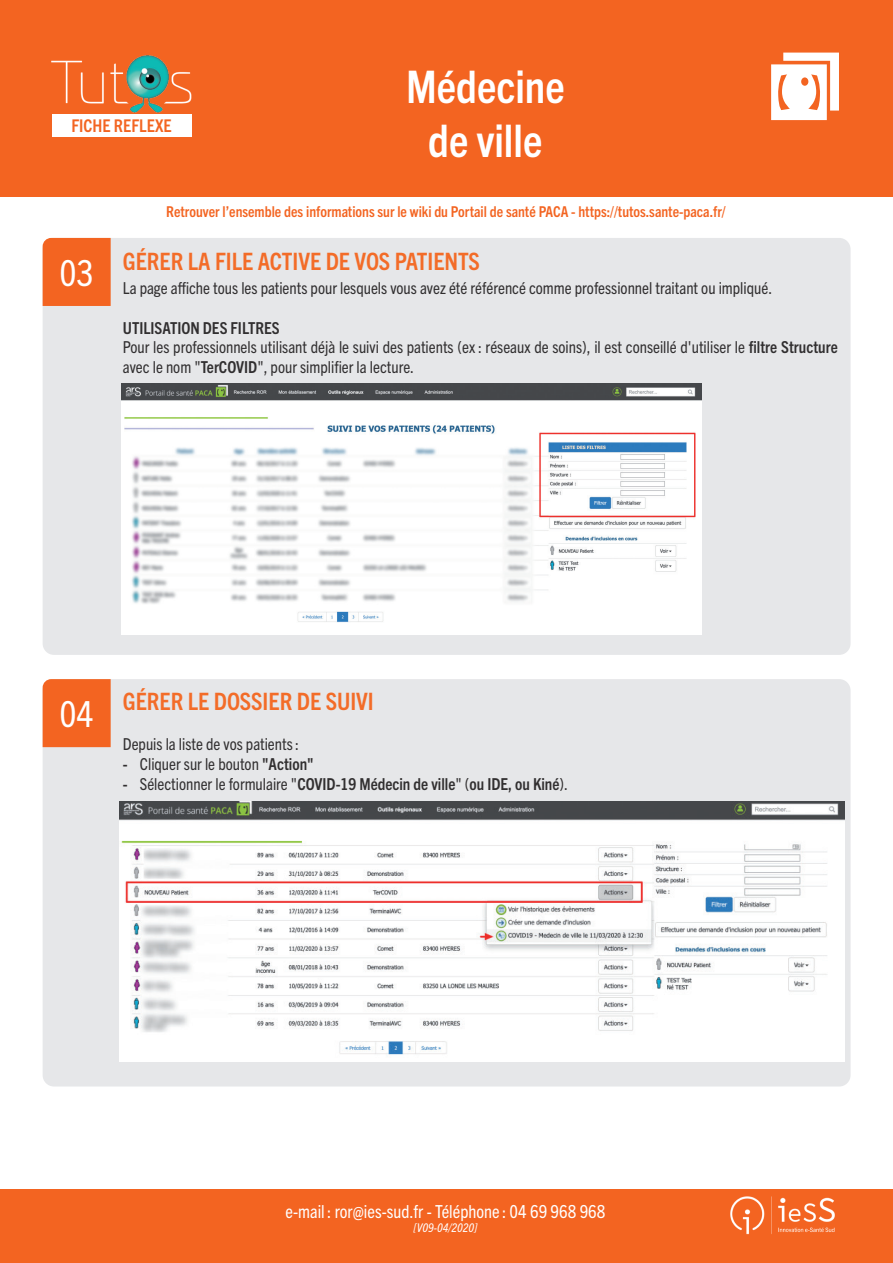
<style>
.page{position:relative;width:893px;height:1263px;background:#fff}
.page>*{position:absolute;margin:0;border:0;box-sizing:border-box;transform-origin:0 0}
.t1{font:700 condensed 45px/54px "Trade Gothic Next LT Pro";color:#fff;text-align:center}
.t2{font:condensed 36px "Trade Gothic Next LT Pro";color:#fff}
.t3{font:700 condensed 24px "Trade Gothic Next LT Pro";color:#f36c28}
.t4{font:condensed 18px "Trade Gothic Next LT Pro";color:#fff}
.t5{font:700 condensed 17.55px "Trade Gothic Next LT Pro";color:#f36421}
.t6{font:condensed 16.5px/19.8px "Trade Gothic Next LT Pro";color:#312f30}
.t7{font:700 condensed 16.5px "Trade Gothic Next LT Pro";color:#312f30}
.t8{font:700 condensed 15px "Trade Gothic Next LT Pro";color:#f36421}
.t9{font:italic condensed 12px "Trade Gothic Next LT Pro";color:#fff}
.s1{font-weight:700}
.s2{font-weight:400}
</style>
<div class="page">
<div style="left:0;top:0;width:893px;height:197px;background:#f36421"></div>
<svg style="left:771px;top:53px;width:68px;height:67px"></svg>
<div style="left:0;top:1189px;width:893px;height:74px;background:#f36421"></div>
<img style="left:730px;top:1196px;width:105px;height:39px">
<div style="left:52px;top:114px;width:139px;height:22px;background:#fff"></div>
<img style="left:51px;top:55px;width:141px;height:58px">
<div style="left:43px;top:679px;width:808px;height:407px;background:#e6e7e9;border-radius:11px"></div>
<div style="left:43px;top:679px;width:68px;height:68px;background:#f36421"></div>
<img style="left:119px;top:802px;width:725px;height:259px">
<div style="left:43px;top:238px;width:808px;height:417px;background:#e6e7e9;border-radius:11px"></div>
<div style="left:43px;top:238px;width:68px;height:68px;background:#f36421"></div>
<img style="left:122px;top:384px;width:580px;height:250px">
<p class="t5" style="left:71px;top:114px;width:102px">FICHE REFLEXE</p>
<h1 class="t1" style="left:406px;top:57px;width:160px">Médecine de ville</h1>
<h2 class="t2" style="left:60px;top:248px;width:36px">03</h2>
<p class="t8" style="left:166px;top:201px;width:561px">Retrouver l’ensemble des informations sur le wiki du Portail de santé PACA - https://tutos.sante-paca.fr/</p>
<h3 class="t3" style="left:123px;top:245px;width:359px">GÉRER LA FILE ACTIVE DE VOS PATIENTS</h3>
<p class="t6" style="left:123px;top:277px;width:651px">La page affiche tous les patients pour lesquels vous avez été référencé comme professionnel traitant ou impliqué.</p>
<p class="t6" style="left:123px;top:317px;width:716px"><span class="s1">UTILISATION DES FILTRES<br></span>Pour les professionnels utilisant déjà le suivi des patients (ex : réseaux de soins), il est conseillé d'utiliser le <span class="s1">filtre Structure </span>avec le nom "<span class="s1">TerCOVID</span>", pour simplifier la lecture.</p>
<h2 class="t2" style="left:60px;top:689px;width:36px">04</h2>
<h3 class="t3" style="left:123px;top:685px;width:252px">GÉRER LE DOSSIER DE SUIVI</h3>
<p class="t6" style="left:123px;top:733px;width:177px">Depuis la liste de vos patients :</p>
<p class="t6" style="left:123px;top:753px;width:192px"><span class="s1">-</span> Cliquer sur le bouton <span class="s1">"Action"</span></p>
<p class="t7" style="left:123px;top:772px;width:447px">- <span class="s2">Sélectionner le formulaire "</span>COVID-19 Médecin de ville<span class="s2">" (</span>ou IDE, ou Kiné<span class="s2">).</span></p>
<p class="t4" style="left:286px;top:1199px;width:321px">e-mail : ror@ies-sud.fr - Téléphone : 04 69 968 968</p>
<p class="t9" style="left:414px;top:1220px;width:65px">[V09-04/2020]</p>
</div>
